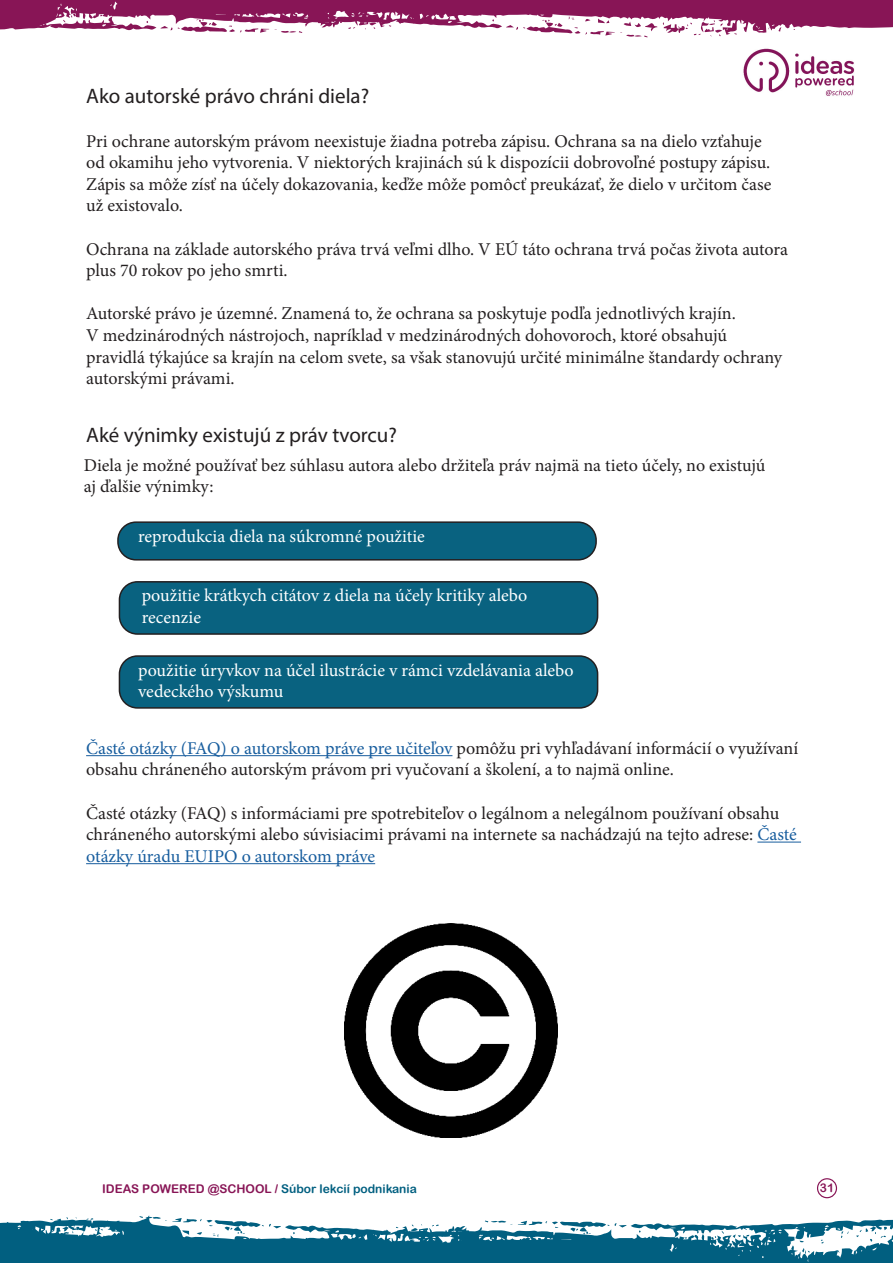
<style>
.page{position:relative;width:893px;height:1263px;background:#fff}
.page>*{position:absolute;margin:0;border:0;box-sizing:border-box;transform-origin:0 0}
.t1{font:21px "Myriad Pro";color:#231f20}
.Paragraph_Style_7{font:18px/21.6px "Minion Pro";letter-spacing:-.005em;color:#231f20}
.t2{font:18px/21.6px "Minion Pro";color:#fff}
.t3{font:12px "Arial Rounded MT Bold";color:#015f80}
.t4{font:12px "Arial Rounded MT Bold";color:#881556}
.s1{color:#175d9e}
.s2{color:#881556}
</style>
<div class="page">
<div style="left:817px;top:1178px;width:20px;height:20px;border:1px solid #881556;border-radius:50%"></div>
<img style="left:743px;top:48px;width:112px;height:48px">
<svg style="left:0;top:1215px;width:893px;height:48px"></svg>
<svg style="left:0;top:0;width:893px;height:37px"></svg>
<div style="left:118px;top:522px;width:478px;height:38px;background:#096280;border-radius:18px"></div>
<div style="left:117px;top:521px;width:480px;height:39px;border:2px solid #231f20;border-radius:18px"></div>
<div style="left:119px;top:582px;width:479px;height:52px;background:#096280;border-radius:18px"></div>
<div style="left:119px;top:581px;width:479px;height:54px;border:2px solid #231f20;border-radius:18px"></div>
<div style="left:119px;top:656px;width:479px;height:52px;background:#096280;border-radius:18px"></div>
<div style="left:119px;top:655px;width:479px;height:54px;border:2px solid #231f20;border-radius:18px"></div>
<hr style="left:86px;top:755px;width:366px;height:1px;background:#175d9e">
<hr style="left:757px;top:842px;width:44px;height:1px;background:#175d9e">
<hr style="left:86px;top:863px;width:289px;height:1px;background:#175d9e">
<img style="left:344px;top:924px;width:214px;height:214px">
<p class="t1" style="left:86px;top:83px;width:285px">Ako autorské právo chráni diela?</p>
<p class="Paragraph_Style_7" style="left:86px;top:130px;width:687px">Pri ochrane autorským právom neexistuje žiadna potreba zápisu. Ochrana sa na dielo vzťahuje od okamihu jeho vytvorenia. V niektorých krajinách sú k dispozícii dobrovoľné postupy zápisu.<br>Zápis sa môže zísť na účely dokazovania, keďže môže pomôcť preukázať, že dielo v určitom čase už existovalo.</p>
<p class="Paragraph_Style_7" style="left:86px;top:238px;width:703px">Ochrana na základe autorského práva trvá veľmi dlho. V EÚ táto ochrana trvá počas života autora plus 70 rokov po jeho smrti.</p>
<p class="Paragraph_Style_7" style="left:86px;top:303px;width:651px">Autorské právo je územné. Znamená to, že ochrana sa poskytuje podľa jednotlivých krajín.</p>
<p class="Paragraph_Style_7" style="left:86px;top:325px;width:697px">V medzinárodných nástrojoch, napríklad v medzinárodných dohovoroch, ktoré obsahujú pravidlá týkajúce sa krajín na celom svete, sa však stanovujú určité minimálne štandardy ochrany autorskými právami.</p>
<p class="t1" style="left:86px;top:422px;width:312px">Aké výnimky existujú z práv tvorcu?</p>
<p class="Paragraph_Style_7" style="left:84px;top:454px;width:683px">Diela je možné používať bez súhlasu autora alebo držiteľa práv najmä na tieto účely, no existujú aj ďalšie výnimky:</p>
<p class="t2" style="left:138px;top:525px;width:288px">reprodukcia diela na súkromné použitie</p>
<p class="t2" style="left:142px;top:585px;width:387px">použitie krátkych citátov z diela na účely kritiky alebo recenzie</p>
<p class="t2" style="left:138px;top:659px;width:437px">použitie úryvkov na účel ilustrácie v rámci vzdelávania alebo vedeckého výskumu</p>
<p class="Paragraph_Style_7" style="left:86px;top:737px;width:714px"><span class="s1">Časté otázky (FAQ) o autorskom práve pre učiteľov</span> pomôžu pri vyhľadávaní informácií o využívaní obsahu chráneného autorským právom pri vyučovaní a školení, a to najmä online.</p>
<p class="Paragraph_Style_7" style="left:86px;top:802px;width:712px">Časté otázky (FAQ) s informáciami pre spotrebiteľov o legálnom a nelegálnom používaní obsahu chráneného autorskými alebo súvisiacimi právami na internete sa nachádzajú na tejto adrese: <span class="s1">Časté otázky úradu EUIPO o autorskom práve</span></p>
<p class="t3" style="left:102px;top:1182px;width:316px"><span class="s2">IDEAS POWERED @SCHOOL /</span> Súbor lekcií podnikania</p>
<p class="t4" style="left:820px;top:1180px;width:16px">31</p>
</div>
